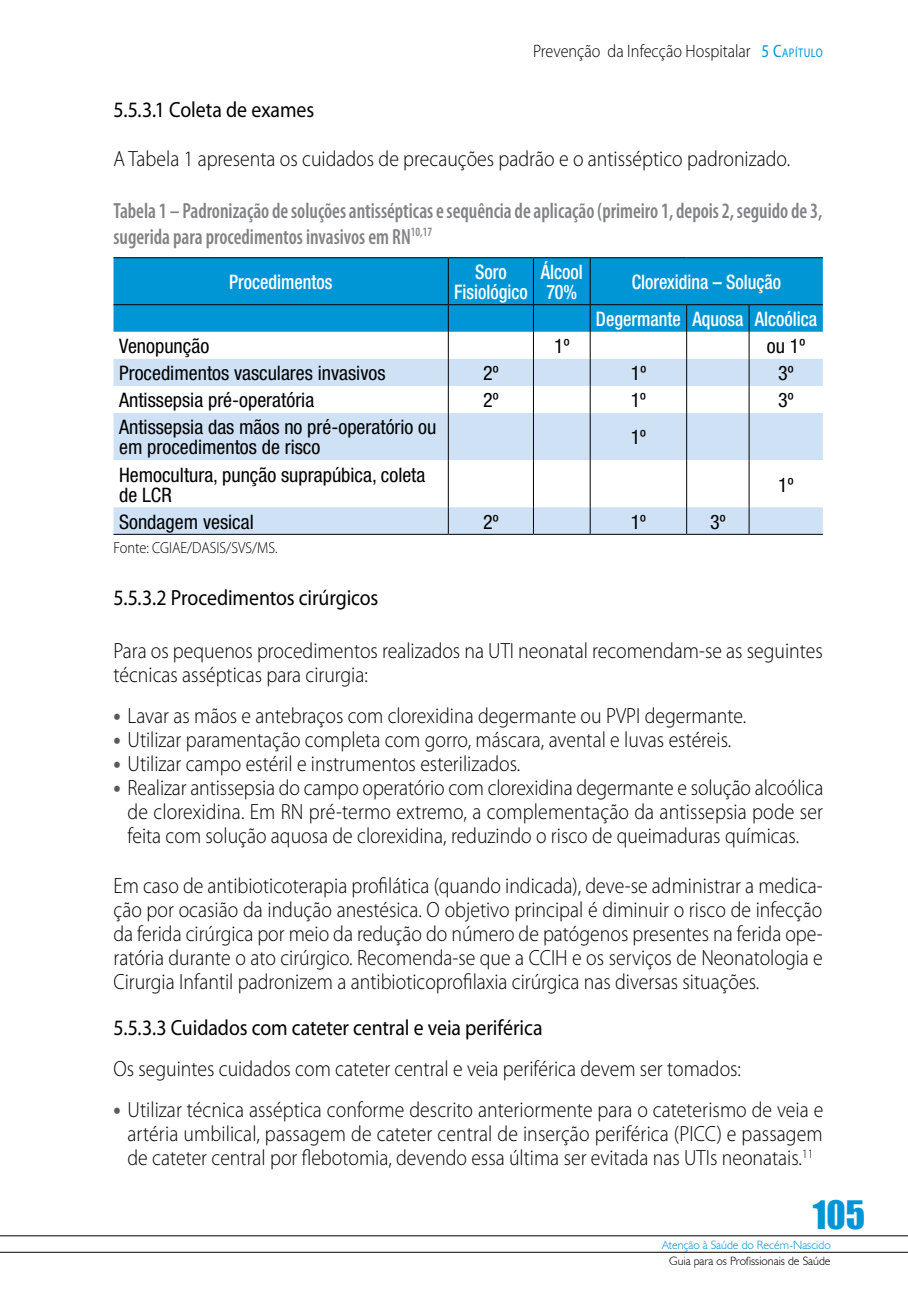
<style>
.page{position:relative;width:908px;height:1304px;background:#fff}
.page>*{position:absolute;margin:0;border:0;box-sizing:border-box;transform-origin:0 0}
.t1{font:36px "Impact";color:#0096d6}
.t2{font:300 22px/24px "Myriad Pro";color:#000;text-align:justify;scale:.9 1}
.t3{font:600 condensed 22px/26px "Myriad Pro";color:#808285;scale:.9 1}
.t4{font:22px "Myriad Pro";letter-spacing:-.005em;color:#000;scale:.9 1}
.t5{font:condensed 20px/20px "Helvetica Neue";color:#000}
.t6{font:500 condensed 20px/20px "Helvetica Neue";color:#fff;text-align:center;scale:.9 1}
.t7{font:300 18px "Myriad Pro";color:#000;scale:.9 1}
.t8{font:300 16px "Myriad Pro";color:#000;scale:.9 1}
.t9{font:300 12px "Humanist 521 BT";color:#000}
.t10{font:300 12px "Humanist 521 BT";color:#0096d6}
.s1{font-weight:400;font-stretch:semi-condensed;color:#0096d6}
.s2{font-weight:400;font-stretch:semi-condensed;font-size:12.6px;color:#0096d6}
.s3{font-weight:700;font-size:24px;color:#58595b}
</style>
<div class="page">
<hr style="left:0;top:1235px;width:907px;height:1px;background:#000">
<hr style="left:0;top:1252px;width:907px;height:1px;background:#000">
<div style="left:113px;top:258px;width:709px;height:74px;background:#0096d6"></div>
<svg style="left:113px;top:359px;width:709px;height:175px;fill:#cfe2f5"></svg>
<hr style="left:113px;top:257px;width:335px;height:1px;background:#000">
<hr style="left:448px;top:257px;width:85px;height:1px;background:#000">
<hr style="left:447px;top:258px;width:1px;height:46px;background:#000">
<hr style="left:533px;top:257px;width:57px;height:1px;background:#000">
<hr style="left:532px;top:258px;width:1px;height:46px;background:#000">
<hr style="left:590px;top:257px;width:96px;height:1px;background:#000">
<hr style="left:589px;top:258px;width:1px;height:46px;background:#000">
<hr style="left:686px;top:257px;width:62px;height:1px;background:#000">
<hr style="left:748px;top:257px;width:74px;height:1px;background:#000">
<hr style="left:113px;top:304px;width:335px;height:1px;background:#000">
<hr style="left:448px;top:304px;width:85px;height:1px;background:#000">
<hr style="left:533px;top:304px;width:57px;height:1px;background:#000">
<hr style="left:590px;top:304px;width:96px;height:1px;background:#000">
<hr style="left:686px;top:304px;width:62px;height:1px;background:#000">
<hr style="left:748px;top:304px;width:74px;height:1px;background:#000">
<svg style="left:447px;top:305px;width:1px;height:108px"></svg>
<svg style="left:532px;top:305px;width:1px;height:108px"></svg>
<svg style="left:589px;top:305px;width:1px;height:108px"></svg>
<svg style="left:685px;top:305px;width:1px;height:108px"></svg>
<svg style="left:748px;top:305px;width:1px;height:108px"></svg>
<hr style="left:447px;top:413px;width:1px;height:47px;background:#000">
<hr style="left:532px;top:413px;width:1px;height:47px;background:#000">
<hr style="left:589px;top:413px;width:1px;height:47px;background:#000">
<hr style="left:685px;top:413px;width:1px;height:47px;background:#000">
<hr style="left:748px;top:413px;width:1px;height:47px;background:#000">
<hr style="left:447px;top:460px;width:1px;height:47px;background:#000">
<hr style="left:532px;top:460px;width:1px;height:47px;background:#000">
<hr style="left:589px;top:460px;width:1px;height:47px;background:#000">
<hr style="left:685px;top:460px;width:1px;height:47px;background:#000">
<hr style="left:748px;top:460px;width:1px;height:47px;background:#000">
<svg style="left:447px;top:507px;width:1px;height:27px"></svg>
<svg style="left:532px;top:507px;width:1px;height:27px"></svg>
<svg style="left:589px;top:507px;width:1px;height:27px"></svg>
<svg style="left:685px;top:507px;width:1px;height:27px"></svg>
<svg style="left:748px;top:507px;width:1px;height:27px"></svg>
<hr style="left:113px;top:534px;width:335px;height:1px;background:#000">
<hr style="left:448px;top:534px;width:85px;height:1px;background:#000">
<hr style="left:533px;top:534px;width:57px;height:1px;background:#000">
<hr style="left:590px;top:534px;width:96px;height:1px;background:#000">
<hr style="left:686px;top:534px;width:62px;height:1px;background:#000">
<hr style="left:748px;top:534px;width:74px;height:1px;background:#000">
<p class="t7" style="left:533px;top:40px;width:323px">Prevenção da Infecção Hospitalar <span class="s1">5</span> <span class="s1">C</span><span class="s2">APÍTULO</span></p>
<p class="t4" style="left:113px;top:96px;width:224px">5.5.3.1 Coleta de exames</p>
<p class="t2" style="left:113px;top:146px;width:753px">A Tabela 1 apresenta os cuidados de precauções padrão e o antisséptico padronizado.</p>
<p class="t3" style="left:113px;top:197px;width:788px">Tabela 1 – Padronização de soluções antissépticas e sequência de aplicação (primeiro 1, depois 2, seguido de 3, sugerida para procedimentos invasivos em RN<sup>10,17</sup></p>
<p class="t6" style="left:229px;top:272px;width:116px">Procedimentos</p>
<p class="t6" style="left:454px;top:262px;width:83px">Soro<br>Fisiológico</p>
<p class="t6" style="left:540px;top:262px;width:48px;text-align:left">Álcool<br>70%</p>
<p class="t6" style="left:595px;top:263px;width:247px;line-height:37px">Clorexidina – Solução<br>Degermante Aquosa Alcoólica</p>
<p class="t5" style="left:119px;top:336px;width:91px">Venopunção</p>
<p class="t5" style="left:554px;top:336px;width:17px">1º</p>
<p class="t5" style="left:766px;top:336px;width:40px">ou 1º</p>
<p class="t5" style="left:119px;top:363px;width:268px">Procedimentos vasculares invasivos</p>
<p class="t5" style="left:483px;top:363px;width:17px">2º</p>
<p class="t5" style="left:630px;top:363px;width:17px">1º</p>
<p class="t5" style="left:777px;top:363px;width:17px">3º</p>
<p class="t5" style="left:119px;top:390px;width:196px">Antissepsia pré-operatória</p>
<p class="t5" style="left:483px;top:390px;width:17px">2º</p>
<p class="t5" style="left:630px;top:390px;width:17px">1º</p>
<p class="t5" style="left:777px;top:390px;width:17px">3º</p>
<p class="t5" style="left:119px;top:417px;width:318px">Antissepsia das mãos no pré-operatório ou em procedimentos de risco</p>
<p class="t5" style="left:630px;top:427px;width:17px">1º</p>
<p class="t5" style="left:119px;top:464px;width:307px">Hemocultura, punção suprapúbica, coleta de LCR</p>
<p class="t5" style="left:777px;top:474px;width:17px">1º</p>
<p class="t5" style="left:119px;top:511px;width:136px">Sondagem vesical</p>
<p class="t5" style="left:483px;top:511px;width:17px">2º</p>
<p class="t5" style="left:630px;top:511px;width:17px">1º</p>
<p class="t5" style="left:709px;top:511px;width:17px">3º</p>
<p class="t8" style="left:113px;top:538px;width:184px">Fonte: CGIAE/DASIS/SVS/MS.</p>
<p class="t4" style="left:113px;top:584px;width:295px">5.5.3.2 Procedimentos cirúrgicos</p>
<p class="t2" style="left:113px;top:638px;width:789px">Para os pequenos procedimentos realizados na UTI neonatal recomendam-se as seguintes técnicas assépticas para cirurgia:</p>
<p class="t2" style="left:113px;top:703px;width:704px"><span class="s3">•</span> Lavar as mãos e antebraços com clorexidina degermante ou PVPI degermante.</p>
<p class="t2" style="left:113px;top:727px;width:687px"><span class="s3">•</span> Utilizar paramentação completa com gorro, máscara, avental e luvas estéreis.</p>
<p class="t2" style="left:113px;top:751px;width:453px"><span class="s3">•</span> Utilizar campo estéril e instrumentos esterilizados.</p>
<p class="t2" style="left:127px;top:775px;width:774px;text-indent:-14px"><span class="s3">•</span> Realizar antissepsia do campo operatório com clorexidina degermante e solução alcoólica de clorexidina. Em RN pré-termo extremo, a complementação da antissepsia pode ser feita com solução aquosa de clorexidina, reduzindo o risco de queimaduras químicas.</p>
<p class="t2" style="left:113px;top:873px;width:789px">Em caso de antibioticoterapia profilática (quando indicada), deve-se administrar a medica&shy;ção por ocasião da indução anestésica. O objetivo principal é diminuir o risco de infecção da ferida cirúrgica por meio da redução do número de patógenos presentes na ferida ope&shy;ratória durante o ato cirúrgico. Recomenda-se que a CCIH e os serviços de Neonatologia e Cirurgia Infantil padronizem a antibioticoprofilaxia cirúrgica nas diversas situações.</p>
<p class="t4" style="left:113px;top:1014px;width:478px">5.5.3.3 Cuidados com cateter central e veia periférica</p>
<p class="t2" style="left:113px;top:1057px;width:698px">Os seguintes cuidados com cateter central e veia periférica devem ser tomados:</p>
<p class="t2" style="left:127px;top:1098px;width:774px;text-indent:-14px"><span class="s3">•</span> Utilizar técnica asséptica conforme descrito anteriormente para o cateterismo de veia e artéria umbilical, passagem de cateter central de inserção periférica (PICC) e passagem de cateter central por flebotomia, devendo essa última ser evitada nas UTIs neonatais.<sup>11</sup></p>
<h1 class="t1" style="left:812px;top:1187px;width:54px">105</h1>
<p class="t10" style="left:661px;top:1237px;width:170px">Atenção à Saúde do Recém-Nascido</p>
<p class="t9" style="left:669px;top:1254px;width:163px">Guia para os Profissionais de Saúde</p>
</div>
